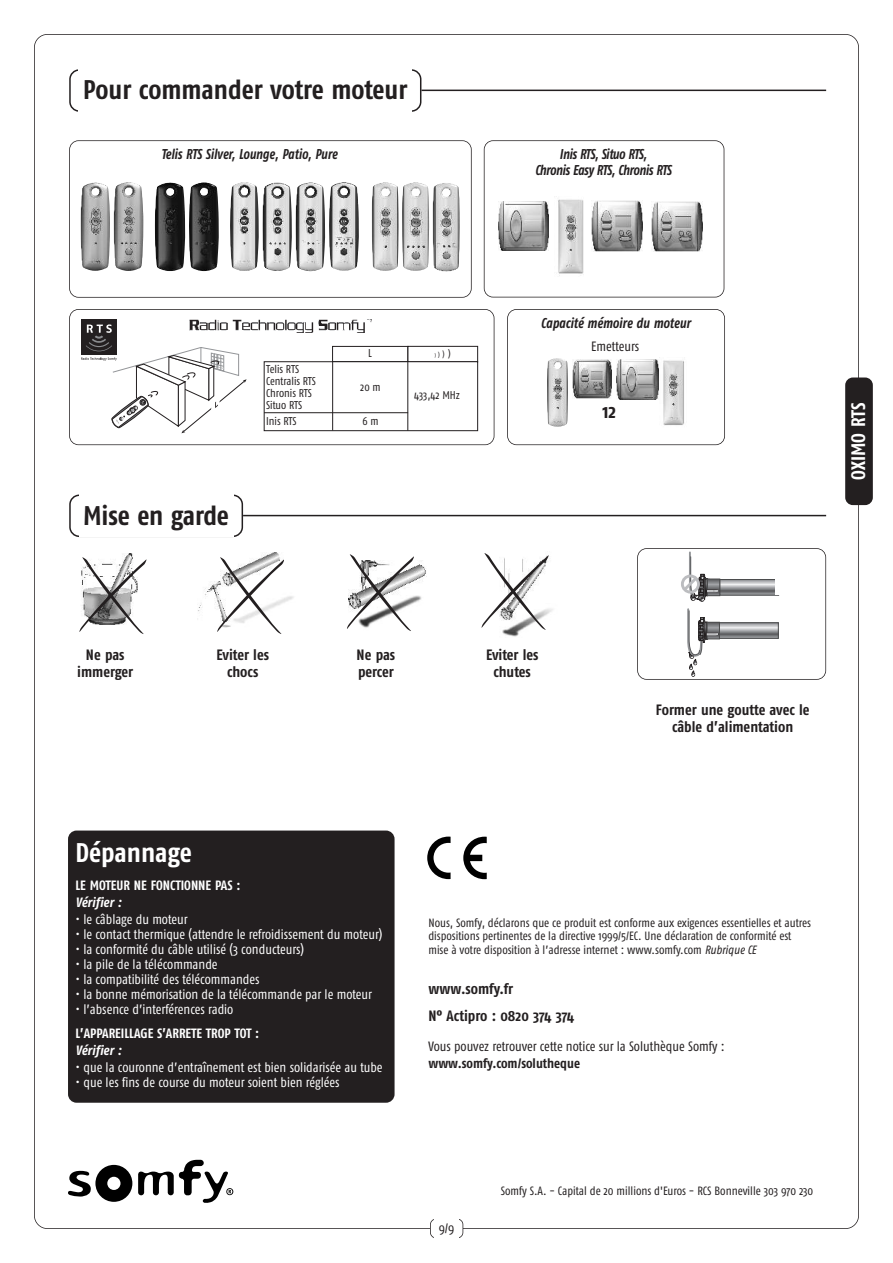
<style>
.page{position:relative;width:893px;height:1263px;background:#fff}
.page>*{position:absolute;margin:0;border:0;box-sizing:border-box;transform-origin:0 0}
.t1{font:700 27px "Fago Co";letter-spacing:-.005em;color:#231f20}
.t2{font:700 27px "Fago Co";letter-spacing:-.005em;color:#fff}
.t3{font:700 19.5px "Fago Co";color:#fff}
.t4{font:700 19.5px "Fago Co";color:#231f20}
.t5{font:700 15px/16.5px "Fago Co";color:#231f20;text-align:center}
.t6{font:italic 700 14.25px/15.8px "Fago Co";letter-spacing:-.025em;color:#231f20;text-align:center;scale:.9 1}
.t7{font:italic 700 14.25px "Fago Co";letter-spacing:-.005em;color:#231f20;scale:.9 1}
.t8{font:italic 700 14.25px "Fago Co";letter-spacing:-.005em;color:#231f20;scale:.92 1}
.t9{font:13.5px "Fago Co";color:#fff}
.t10{font:13.5px "Fago Co";color:#231f20}
.t11{font:700 13.5px "Fago Co";color:#fff}
.t12{font:700 13.5px "Fago Co";color:#231f20}
.t13{font:italic 700 13.5px "Fago Co";color:#fff}
.t14{font:12px/13.5px "Fago Co";color:#231f20}
.t15{font:11.4px "Fago Co";color:#231f20}
.t16{font:11.25px/12.1px "Fago Co";color:#231f20}
.t17{font:4.95px "Fago Co";color:#231f20}
.s1{font-size:6.45px}
.s2{font-size:8.1px}
.s3{font-size:9.75px}
.s4{font-style:italic}
</style>
<div class="page">
<div style="left:430px;top:1219px;width:33px;height:19px;border:2px solid #231f20;border-radius:6px"></div>
<div style="left:434px;top:1218px;width:25px;height:21px;background:#fff"></div>
<div style="left:845px;top:377px;width:28px;height:128px;background:#231f20;border-radius:8px"></div>
<svg style="left:68px;top:1165px;width:64px;height:37px"></svg>
<svg style="left:138px;top:1160px;width:95px;height:43px"></svg>
<div style="left:68px;top:830px;width:327px;height:273px;background:#231f20;border-radius:9px"></div>
<div style="left:507px;top:309px;width:218px;height:136px;border:2px solid #231f20;border-radius:9px"></div>
<img style="left:663px;top:360px;width:21px;height:66px">
<div style="left:69px;top:309px;width:425px;height:136px;border:2px solid #231f20;border-radius:9px"></div>
<div style="left:484px;top:140px;width:240px;height:157px;border:2px solid #231f20;border-radius:9px"></div>
<div style="left:69px;top:140px;width:403px;height:158px;border:2px solid #231f20;border-radius:9px"></div>
<svg style="left:69px;top:69px;width:352px;height:43px"></svg>
<div style="left:78px;top:68px;width:334px;height:44px;background:#fff"></div>
<hr style="left:421px;top:90px;width:405px;height:1px;background:#231f20">
<img style="left:591px;top:201px;width:51px;height:50px">
<img style="left:651px;top:202px;width:51px;height:50px">
<img style="left:498px;top:202px;width:50px;height:49px">
<img style="left:558px;top:199px;width:26px;height:77px">
<img style="left:617px;top:359px;width:41px;height:41px">
<img style="left:572px;top:359px;width:40px;height:39px">
<img style="left:547px;top:358px;width:21px;height:69px">
<img style="left:190px;top:320px;width:182px;height:13px">
<div style="left:332px;top:346px;width:76px;height:16px;border:1px solid #231f20"></div>
<div style="left:408px;top:346px;width:70px;height:16px;border:1px solid #231f20"></div>
<div style="left:264px;top:361px;width:214px;height:70px;border:1px solid #231f20"></div>
<hr style="left:332px;top:362px;width:1px;height:68px;background:#231f20">
<hr style="left:407px;top:362px;width:1px;height:69px;background:#231f20">
<hr style="left:264px;top:412px;width:144px;height:1px;background:#231f20">
<img style="left:433px;top:183px;width:27px;height:89px">
<img style="left:402px;top:182px;width:27px;height:89px">
<img style="left:372px;top:182px;width:27px;height:89px">
<img style="left:80px;top:183px;width:30px;height:88px">
<img style="left:114px;top:182px;width:29px;height:89px">
<img style="left:189px;top:182px;width:30px;height:89px">
<img style="left:230px;top:182px;width:29px;height:89px">
<img style="left:295px;top:182px;width:30px;height:89px">
<img style="left:262px;top:182px;width:30px;height:89px">
<img style="left:154px;top:182px;width:31px;height:89px">
<img style="left:329px;top:182px;width:30px;height:89px">
<div style="left:81px;top:319px;width:36px;height:36px;background:#231f20"></div>
<svg style="left:81px;top:324px;width:166px;height:109px"></svg>
<svg style="left:69px;top:494px;width:174px;height:43px"></svg>
<div style="left:79px;top:493px;width:154px;height:44px;background:#fff"></div>
<hr style="left:243px;top:515px;width:583px;height:1px;background:#231f20">
<svg style="left:681px;top:551px;width:98px;height:125px"></svg>
<div style="left:637px;top:548px;width:189px;height:132px;border:2px solid #231f20;border-radius:9px"></div>
<img style="left:481px;top:608px;width:72px;height:29px">
<svg style="left:482px;top:553px;width:67px;height:77px"></svg>
<img style="left:414px;top:560px;width:13px;height:43px">
<svg style="left:347px;top:554px;width:67px;height:77px"></svg>
<img style="left:197px;top:552px;width:97px;height:67px">
<svg style="left:79px;top:557px;width:67px;height:77px"></svg>
<svg style="left:217px;top:557px;width:67px;height:77px"></svg>
<svg style="left:463px;top:837px;width:24px;height:42px"></svg>
<svg style="left:427px;top:836px;width:24px;height:43px"></svg>
<h1 class="t1" style="left:83px;top:80px;width:326px">Pour commander votre moteur</h1>
<p class="t7" style="left:161px;top:149px;width:197px">Telis RTS Silver, Lounge, Patio, Pure</p>
<p class="t6" style="left:535px;top:147px;width:153px">Inis RTS, Situo RTS,<br>Chronis Easy RTS, Chronis RTS</p>
<h1 class="t1" style="left:83px;top:506px;width:147px">Mise en garde</h1>
<p class="t16" style="left:266px;top:364px;width:51px">Telis RTS<br>Centralis RTS<br>Chronis RTS<br>Situo RTS</p>
<p class="t16" style="left:266px;top:416px;width:32px">Inis RTS</p>
<p class="t15" style="left:368px;top:349px;width:5px">L</p>
<p class="t17" style="left:435px;top:353px;width:18px">)<span class="s1">)</span><span class="s2">)</span><span class="s3">)</span></p>
<p class="t16" style="left:360px;top:382px;width:22px">20 m</p>
<p class="t16" style="left:362px;top:416px;width:18px">6m</p>
<p class="t16" style="left:414px;top:390px;width:47px">433,42 MHz</p>
<p class="t8" style="left:541px;top:318px;width:164px">Capacité mémoire du moteur</p>
<p class="t10" style="left:591px;top:342px;width:49px">Emetteurs</p>
<h2 class="t4" style="left:602px;top:404px;width:15px">12</h2>
<h2 class="t3" style="left:851px;top:480px;width:78px;rotate:-90deg">OXIMO RTS</h2>
<p class="t5" style="left:77px;top:648px;width:58px">Ne pas immerger</p>
<p class="t5" style="left:217px;top:648px;width:54px">Eviter les chocs</p>
<p class="t5" style="left:357px;top:648px;width:40px;text-align:left">Ne pas percer</p>
<p class="t5" style="left:486px;top:648px;width:54px">Eviter les chutes</p>
<p class="t5" style="left:656px;top:703px;width:155px">Former une goutte avec le câble d’alimentation</p>
<h1 class="t2" style="left:76px;top:843px;width:118px">Dépannage</h1>
<p class="t11" style="left:76px;top:881px;width:166px">LE MOTEUR NE FONCTIONNE PAS :</p>
<p class="t13" style="left:76px;top:898px;width:48px">Vérifier :</p>
<p class="t9" style="left:76px;top:915px;width:114px">• le câblage du moteur</p>
<p class="t9" style="left:76px;top:930px;width:308px">• le contact thermique (attendre le refroidissement du moteur)</p>
<p class="t9" style="left:76px;top:945px;width:230px">• la conformité du câble utilisé (3 conducteurs)</p>
<p class="t9" style="left:76px;top:960px;width:144px">• la pile de la télécommande</p>
<p class="t9" style="left:76px;top:975px;width:185px">• la compatibilité des télécommandes</p>
<p class="t9" style="left:76px;top:990px;width:298px">• la bonne mémorisation de la télécommande par le moteur</p>
<p class="t9" style="left:76px;top:1005px;width:159px">• l’absence d’interférences radio</p>
<p class="t11" style="left:76px;top:1028px;width:185px">L’APPAREILLAGE S’ARRETE TROP TOT :</p>
<p class="t13" style="left:76px;top:1046px;width:48px">Vérifier :</p>
<p class="t9" style="left:76px;top:1063px;width:308px">• que la couronne d’entraînement est bien solidarisée au tube</p>
<p class="t9" style="left:76px;top:1078px;width:266px">• que les fins de course du moteur soient bien réglées</p>
<p class="t14" style="left:428px;top:917px;width:384px">Nous, Somfy, déclarons que ce produit est conforme aux exigences essentielles et autres dispositions pertinentes de la directive 1999/5/EC. Une déclaration de conformité est mise à votre disposition à l’adresse internet : www.somfy.com <span class="s4">Rubrique CE</span></p>
<p class="t5" style="left:428px;top:977px;width:147px;line-height:27px;text-align:left">www.somfy.fr<br>N° Actipro : 0820 374 374</p>
<p class="t10" style="left:428px;top:1042px;width:298px">Vous pouvez retrouver cette notice sur la Soluthèque Somfy :</p>
<p class="t12" style="left:428px;top:1058px;width:153px">www.somfy.com/solutheque</p>
<p class="t10" style="left:439px;top:1223px;width:17px">9/9</p>
<p class="t14" style="left:501px;top:1185px;width:314px">Somfy S.A. - Capital de 20 millions d'Euros - RCS Bonneville 303 970 230</p>
</div>
